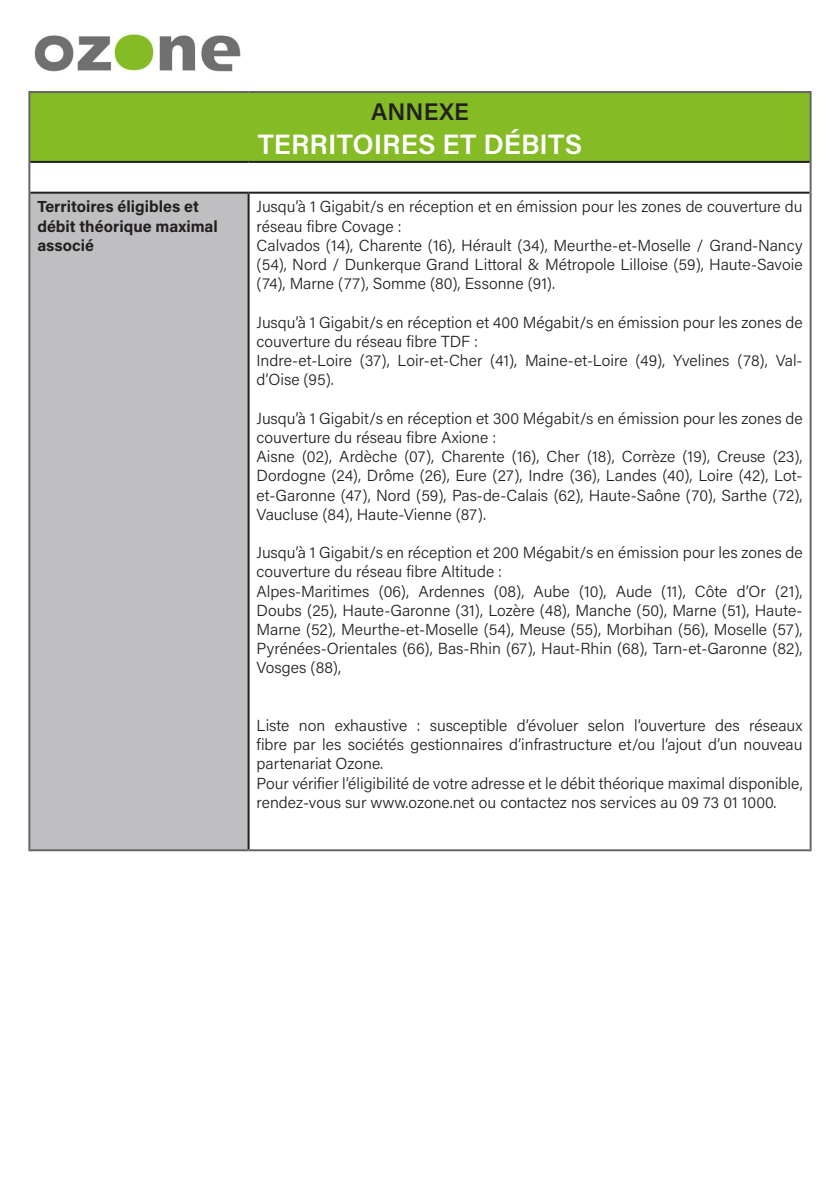
<style>
.page{position:relative;width:840px;height:1191px;background:#fff}
.page>*{position:absolute;margin:0;border:0;box-sizing:border-box;transform-origin:0 0}
.t1{font:600 28px "Acumin Pro";letter-spacing:.005em;color:#fff}
.t2{font:600 24px "Acumin Pro";letter-spacing:.005em;color:#231f20}
.Paragraphe{font:300 16px/19.2px "Acumin Pro";color:#231f20}
.t3{font:700 16px/19.2px "Acumin Pro";color:#231f20}
</style>
<div class="page">
<img style="left:34px;top:33px;width:207px;height:39px">
<div style="left:29px;top:92px;width:781px;height:70px;background:#85bb25"></div>
<div style="left:29px;top:193px;width:219px;height:657px;background:#bfbec0"></div>
<hr style="left:28px;top:91px;width:220px;height:2px;background:#63656a">
<hr style="left:28px;top:93px;width:2px;height:69px;background:#63656a">
<hr style="left:248px;top:91px;width:563px;height:2px;background:#63656a">
<hr style="left:809px;top:93px;width:2px;height:69px;background:#63656a">
<hr style="left:28px;top:162px;width:2px;height:31px;background:#63656a">
<hr style="left:809px;top:162px;width:2px;height:31px;background:#63656a">
<hr style="left:28px;top:193px;width:2px;height:656px;background:#63656a">
<hr style="left:809px;top:193px;width:2px;height:656px;background:#63656a">
<hr style="left:28px;top:849px;width:220px;height:2px;background:#63656a">
<hr style="left:248px;top:849px;width:563px;height:2px;background:#63656a">
<hr style="left:30px;top:161px;width:218px;height:2px;background:#231f20">
<hr style="left:248px;top:161px;width:561px;height:2px;background:#231f20">
<hr style="left:30px;top:192px;width:218px;height:2px;background:#231f20">
<hr style="left:248px;top:192px;width:561px;height:2px;background:#231f20">
<hr style="left:247px;top:194px;width:2px;height:655px;background:#231f20">
<p class="t2" style="left:371px;top:95px;width:99px">ANNEXE</p>
<p class="t1" style="left:257px;top:124px;width:326px">TERRITOIRES ET DÉBITS</p>
<p class="t3" style="left:37px;top:196px;width:182px">Territoires éligibles et débit théorique maximal associé</p>
<p class="Paragraphe" style="left:256px;top:197px;width:547px">Jusqu’à 1 Gigabit/s en réception et en émission pour les zones de couverture du réseau fibre Covage :</p>
<p class="Paragraphe" style="left:256px;top:235px;width:547px;text-align:justify">Calvados (14), Charente (16), Hérault (34), Meurthe-et-Moselle / Grand-Nancy (54), Nord / Dunkerque Grand Littoral &amp; Métropole Lilloise (59), Haute-Savoie (74), Marne (77), Somme (80), Essonne (91).</p>
<p class="Paragraphe" style="left:256px;top:312px;width:547px">Jusqu’à 1 Gigabit/s en réception et 400 Mégabit/s en émission pour les zones de couverture du réseau fibre TDF :</p>
<p class="Paragraphe" style="left:256px;top:350px;width:547px">Indre-et-Loire (37), Loir-et-Cher (41), Maine-et-Loire (49), Yvelines (78), Val&shy;d’Oise (95).</p>
<p class="Paragraphe" style="left:256px;top:408px;width:547px">Jusqu’à 1 Gigabit/s en réception et 300 Mégabit/s en émission pour les zones de couverture du réseau fibre Axione :</p>
<p class="Paragraphe" style="left:256px;top:446px;width:547px;text-align:justify">Aisne (02), Ardèche (07), Charente (16), Cher (18), Corrèze (19), Creuse (23), Dordogne (24), Drôme (26), Eure (27), Indre (36), Landes (40), Loire (42), Lot&shy;et-Garonne (47), Nord (59), Pas-de-Calais (62), Haute-Saône (70), Sarthe (72), Vaucluse (84), Haute-Vienne (87).</p>
<p class="Paragraphe" style="left:256px;top:542px;width:547px">Jusqu’à 1 Gigabit/s en réception et 200 Mégabit/s en émission pour les zones de couverture du réseau fibre Altitude :</p>
<p class="Paragraphe" style="left:256px;top:581px;width:547px;text-align:justify">Alpes-Maritimes (06), Ardennes (08), Aube (10), Aude (11), Côte d’Or (21), Doubs (25), Haute-Garonne (31), Lozère (48), Manche (50), Marne (51), Haute-Marne (52), Meurthe-et-Moselle (54), Meuse (55), Morbihan (56), Moselle (57), Pyrénées-Orientales (66), Bas-Rhin (67), Haut-Rhin (68), Tarn-et-Garonne (82), Vosges (88),</p>
<p class="Paragraphe" style="left:256px;top:715px;width:547px;text-align:justify">Liste non exhaustive : susceptible d’évoluer selon l’ouverture des réseaux fibre par les sociétés gestionnaires d’infrastructure et/ou l’ajout d’un nouveau partenariat Ozone.</p>
<p class="Paragraphe" style="left:256px;top:773px;width:547px">Pour vérifier l’éligibilité de votre adresse et le débit théorique maximal disponible, rendez-vous sur www.ozone.net ou contactez nos services au 09 73 01 1000.</p>
</div>
